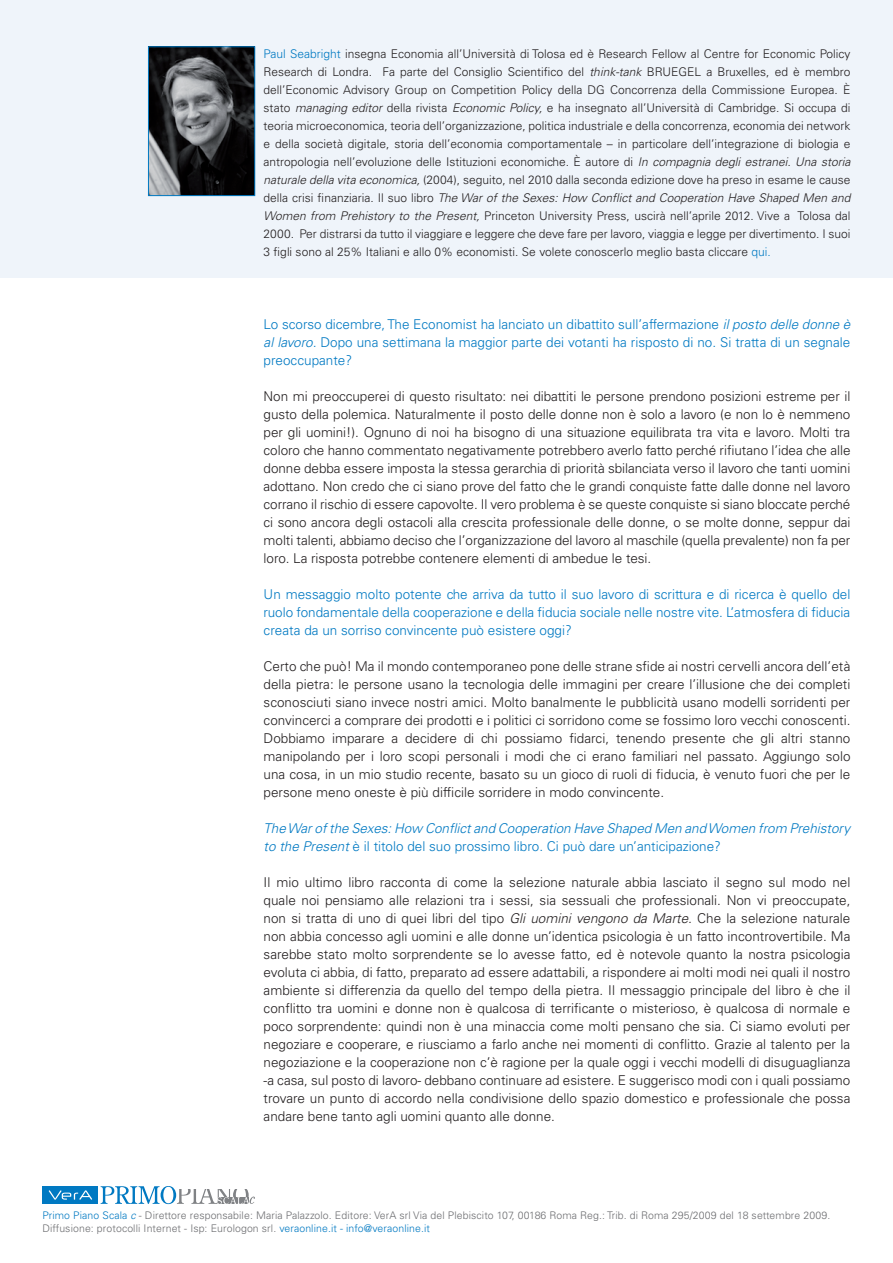
<style>
.page{position:relative;width:893px;height:1263px;background:#fff}
.page>*{position:absolute;margin:0;border:0;box-sizing:border-box;transform-origin:0 0}
.t1{font:300 13.5px/18px "Univers LT Std";color:#231f20;text-align:justify}
.t2{font:300 13.5px/18px "Univers LT Std";color:#0079c2;text-align:justify}
.t3{font:italic 300 13.5px/18px "Univers LT Std";color:#0079c2}
.t4{font:300 12px/18px "Univers LT Std";color:#231f20;text-align:justify}
.t5{font:300 10.5px/13.5px "Univers LT Std";letter-spacing:.01em;color:#6c6d70}
.s1{color:#0079c2}
.s2{font-style:italic}
.s3{font-style:normal}
.s4{font-style:italic;color:#0079c2}
</style>
<div class="page">
<div style="left:0;top:0;width:893px;height:278px;background:#eff4fa"></div>
<img style="left:150px;top:48px;width:103px;height:146px">
<div style="left:148px;top:46px;width:107px;height:150px;border:1px solid #0079c2"></div>
<svg style="left:101px;top:1186px;width:154px;height:18px"></svg>
<hr style="left:176px;top:1185px;width:71px;height:3px;background:#fff">
<div style="left:43px;top:1186px;width:55px;height:18px;background:#0079c2"></div>
<svg style="left:49px;top:1190px;width:43px;height:10px"></svg>
<p class="t4" style="left:264px;top:45px;width:588px"><span class="s1">Paul Seabright</span> insegna Economia all’Università di Tolosa ed è Research Fellow al Centre for Economic Policy Research di Londra. Fa parte del Consiglio Scientifico del <span class="s2">think-tank</span> BRUEGEL a Bruxelles, ed è membro dell’Economic Advisory Group on Competition Policy della DG Concorrenza della Commissione Europea. È stato <span class="s2">managing editor</span> della rivista <span class="s2">Economic Policy,</span> e ha insegnato all’Università di Cambridge. Si occupa di teoria microeconomica, teoria dell’organizzazione, politica industriale e della concorrenza, economia dei network e della società digitale, storia dell’economia comportamentale – in particolare dell’integrazione di biologia e antropologia nell’evoluzione delle Istituzioni economiche. È autore di <span class="s2">In compagnia degli estranei. Una storia naturale della vita economica,</span> (2004), seguito, nel 2010 dalla seconda edizione dove ha preso in esame le cause della crisi finanziaria. Il suo libro <span class="s2">The War of the Sexes: How Conflict and Cooperation Have Shaped Men and Women from Prehistory to the Present,</span> Princeton University Press, uscirà nell’aprile 2012. Vive a Tolosa dal 2000. Per distrarsi da tutto il viaggiare e leggere che deve fare per lavoro, viaggia e legge per divertimento. I suoi 3 figli sono al 25% Italiani e allo 0% economisti. Se volete conoscerlo meglio basta cliccare <span class="s1">qui.</span></p>
<p class="t2" style="left:264px;top:315px;width:588px">Lo scorso dicembre, The Economist ha lanciato un dibattito sull’affermazione <span class="s2">il posto delle donne è al lavoro.</span> Dopo una settimana la maggior parte dei votanti ha risposto di no. Si tratta di un segnale preoccupante?</p>
<p class="t1" style="left:264px;top:387px;width:588px">Non mi preoccuperei di questo risultato: nei dibattiti le persone prendono posizioni estreme per il gusto della polemica. Naturalmente il posto delle donne non è solo a lavoro (e non lo è nemmeno per gli uomini!). Ognuno di noi ha bisogno di una situazione equilibrata tra vita e lavoro. Molti tra coloro che hanno commentato negativamente potrebbero averlo fatto perché rifiutano l’idea che alle donne debba essere imposta la stessa gerarchia di priorità sbilanciata verso il lavoro che tanti uomini adottano. Non credo che ci siano prove del fatto che le grandi conquiste fatte dalle donne nel lavoro corrano il rischio di essere capovolte. Il vero problema è se queste conquiste si siano bloccate perché ci sono ancora degli ostacoli alla crescita professionale delle donne, o se molte donne, seppur dai molti talenti, abbiamo deciso che l’organizzazione del lavoro al maschile (quella prevalente) non fa per loro. La risposta potrebbe contenere elementi di ambedue le tesi.</p>
<p class="t2" style="left:264px;top:585px;width:588px">Un messaggio molto potente che arriva da tutto il suo lavoro di scrittura e di ricerca è quello del ruolo fondamentale della cooperazione e della fiducia sociale nelle nostre vite. L’atmosfera di fiducia creata da un sorriso convincente può esistere oggi?</p>
<p class="t1" style="left:264px;top:657px;width:588px">Certo che può! Ma il mondo contemporaneo pone delle strane sfide ai nostri cervelli ancora dell’età della pietra: le persone usano la tecnologia delle immagini per creare l’illusione che dei completi sconosciuti siano invece nostri amici. Molto banalmente le pubblicità usano modelli sorridenti per convincerci a comprare dei prodotti e i politici ci sorridono come se fossimo loro vecchi conoscenti.<br>Dobbiamo imparare a decidere di chi possiamo fidarci, tenendo presente che gli altri stanno manipolando per i loro scopi personali i modi che ci erano familiari nel passato. Aggiungo solo una cosa, in un mio studio recente, basato su un gioco di ruoli di fiducia, è venuto fuori che per le persone meno oneste è più difficile sorridere in modo convincente.</p>
<p class="t3" style="left:264px;top:819px;width:588px">The War of the Sexes: How Conflict and Cooperation Have Shaped Men and Women from Prehistory to the Present <span class="s3">è il titolo del suo prossimo libro. Ci può dare un’anticipazione?</span></p>
<p class="t1" style="left:264px;top:873px;width:588px">Il mio ultimo libro racconta di come la selezione naturale abbia lasciato il segno sul modo nel quale noi pensiamo alle relazioni tra i sessi, sia sessuali che professionali. Non vi preoccupate, non si tratta di uno di quei libri del tipo <span class="s2">Gli uomini vengono da Marte.</span> Che la selezione naturale non abbia concesso agli uomini e alle donne un’identica psicologia è un fatto incontrovertibile. Ma sarebbe stato molto sorprendente se lo avesse fatto, ed è notevole quanto la nostra psicologia evoluta ci abbia, di fatto, preparato ad essere adattabili, a rispondere ai molti modi nei quali il nostro ambiente si differenzia da quello del tempo della pietra. Il messaggio principale del libro è che il conflitto tra uomini e donne non è qualcosa di terrificante o misterioso, è qualcosa di normale e poco sorprendente: quindi non è una minaccia come molti pensano che sia. Ci siamo evoluti per negoziare e cooperare, e riusciamo a farlo anche nei momenti di conflitto. Grazie al talento per la negoziazione e la cooperazione non c’è ragione per la quale oggi i vecchi modelli di disuguaglianza -a casa, sul posto di lavoro- debbano continuare ad esistere. E suggerisco modi con i quali possiamo trovare un punto di accordo nella condivisione dello spazio domestico e professionale che possa andare bene tanto agli uomini quanto alle donne.</p>
<p class="t5" style="left:43px;top:1208px;width:789px"><span class="s1">Primo Piano Scala</span> <span class="s4">c</span> - Direttore responsabile: Maria Palazzolo. Editore: VerA srl Via del Plebiscito 107, 00186 Roma Reg.: Trib. di Roma 295/2009 del 18 settembre 2009.<br>Diffusione: protocolli Internet - Isp: Eurologon srl. <span class="s1">veraonline.it - info@veraonline.it</span></p>
</div>
